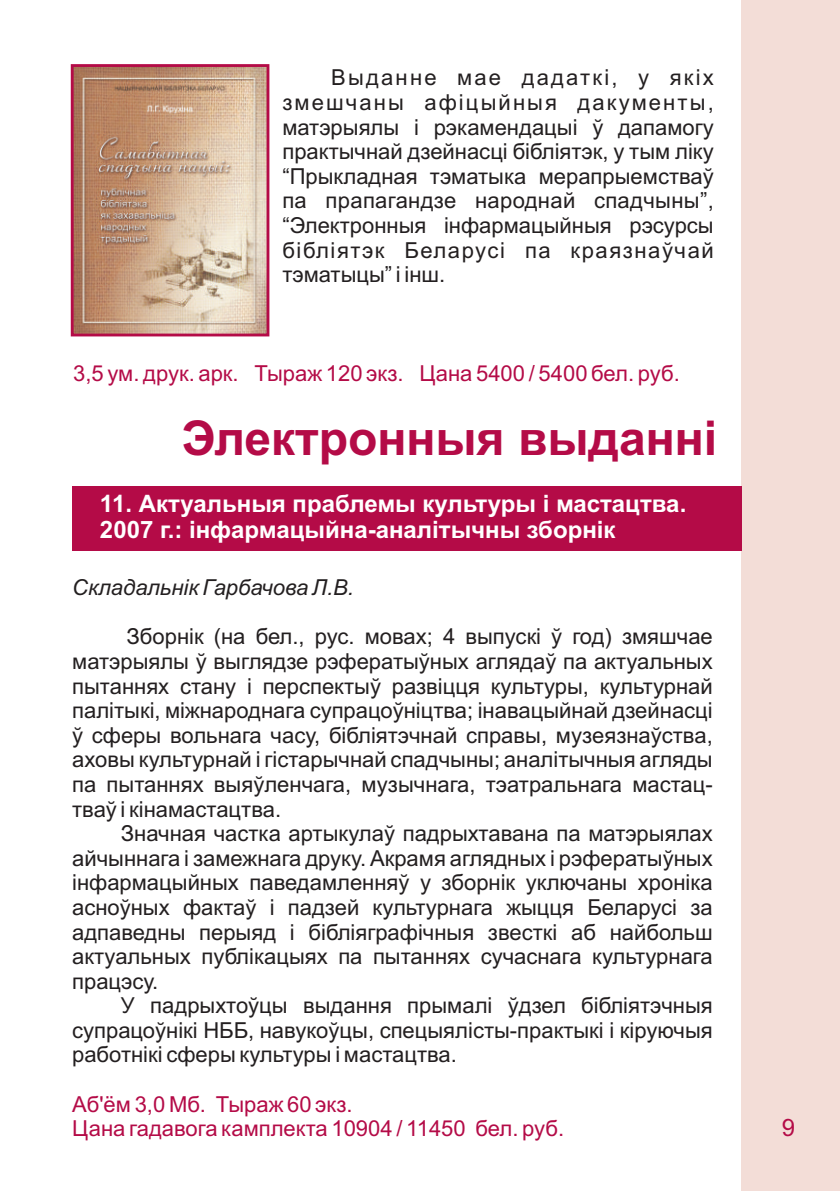
<style>
.page{position:relative;width:840px;height:1191px;background:#fff}
.page>*{position:absolute;margin:0;border:0;box-sizing:border-box;transform-origin:0 0}
.t1{font:700 48px "Arial";color:#b40b47}
.t2{font:700 24px/26.8px "Arial";color:#fff}
.t3{font:24px "Arial";color:#b40b47}
.t4{font:22px/24.6px "Arial";color:#231f20;text-align:justify}
.t5{font:22px/24.6px "Arial";color:#b40b47}
.t6{font:italic 22px "Arial";color:#231f20}
</style>
<div class="page">
<img style="left:75px;top:68px;width:190px;height:264px">
<div style="left:741px;top:0;width:98px;height:1191px;background:#f3ddd7"></div>
<div style="left:71px;top:64px;width:198px;height:272px;border:3px solid #b40b47"></div>
<div style="left:72px;top:486px;width:669px;height:65px;background:#b40b47"></div>
<p class="t4" style="left:282px;top:67px;width:432px;text-indent:49px">Выданне мае дадаткі, у якіх змешчаны афіцыйныя дакументы, матэрыялы і рэкамендацыі ў дапамогу практычнай дзейнасці бібліятэк, у тым ліку “Прыкладная тэматыка мерапрыемстваў па прапагандзе народнай спадчыны”, “Электронныя інфармацыйныя рэсурсы бібліятэк Беларусі па краязнаўчай тэматыцы” і інш.</p>
<p class="t5" style="left:73px;top:362px;width:607px">3,5 ум. друк. арк. Тыраж 120 экз. Цана 5400 / 5400 бел. руб.</p>
<h1 class="t1" style="left:181px;top:420px;width:537px">Электронныя выданнi</h1>
<p class="t2" style="left:100px;top:492px;width:587px">11. Актуальныя праблемы культуры і мастацтва.<br>2007 г.: інфармацыйна-аналітычны зборнік</p>
<p class="t6" style="left:72px;top:579px;width:283px">Складальнік Гарбачова Л.В.</p>
<p class="t4" style="left:72px;top:626px;width:641px;text-indent:54px">Зборнік (на бел., рус. мовах; 4 выпускі ў год) змяшчае матэрыялы ў выглядзе рэфератыўных аглядаў па актуальных пытаннях стану і перспектыў развіцця культуры, культурнай палітыкі, міжнароднага супрацоўніцтва; інавацыйнай дзейнасці ў сферы вольнага часу, бібліятэчнай справы, музеязнаўства, аховы культурнай і гістарычнай спадчыны; аналітычныя агляды па пытаннях выяўленчага, музычнага, тэатральнага мастац&shy;тваў і кінамастацтва.</p>
<p class="t4" style="left:72px;top:823px;width:641px;text-indent:49px">Значная частка артыкулаў падрыхтавана па матэрыялах айчыннага і замежнага друку. Акрамя аглядных і рэфератыўных інфармацыйных паведамленняў у зборнік уключаны хроніка асноўных фактаў і падзей культурнага жыцця Беларусі за адпаведны перыяд і бібліяграфічныя звесткі аб найбольш актуальных публікацыях па пытаннях сучаснага культурнага працэсу.</p>
<p class="t4" style="left:72px;top:995px;width:641px;text-indent:49px">У падрыхтоўцы выдання прымалі ўдзел бібліятэчныя супрацоўнікі НББ, навукоўцы, спецыялісты-практыкі і кіруючыя работнікі сферы культуры і мастацтва.</p>
<p class="t5" style="left:72px;top:1093px;width:493px">Аб'ём 3,0 Мб. Тыраж 60 экз.<br>Цана гадавога камплекта 10904 / 11450 бел. руб.</p>
<p class="t3" style="left:781px;top:1118px;width:15px">9</p>
</div>
